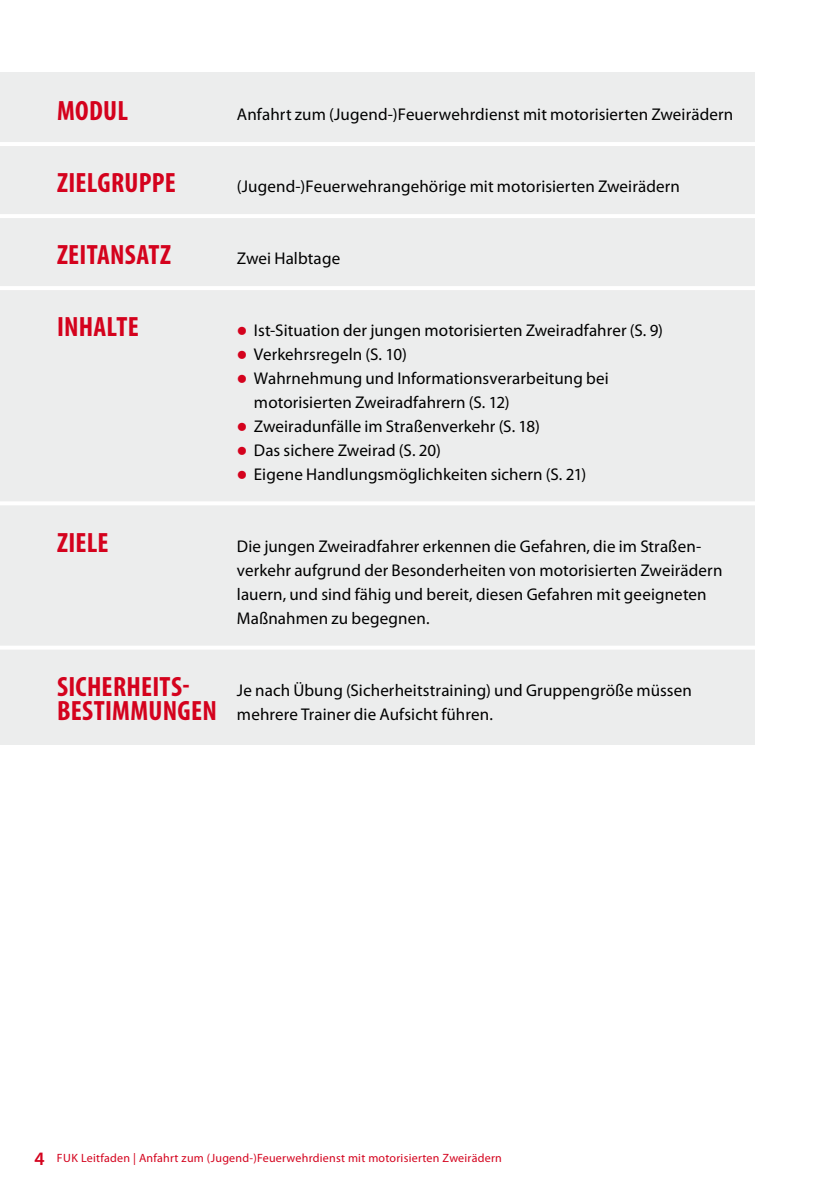
<style>
.page{position:relative;width:840px;height:1191px;background:#fff}
.page>*{position:absolute;margin:0;border:0;box-sizing:border-box;transform-origin:0 0}
.t1{font:700 condensed 28px/24px "Myriad Pro";letter-spacing:.01em;color:#d4021d}
.t2{font:17px/24px "Myriad Pro";letter-spacing:.005em;color:#000}
.t3{font:12px "Myriad Pro";letter-spacing:.02em;color:#d4021d}
.s1{font-weight:600;font-size:19px}
</style>
<div class="page">
<div style="left:0;top:72px;width:754px;height:672px;background:#eceded"></div>
<hr style="left:0;top:142px;width:839px;height:4px;background:#fff">
<hr style="left:0;top:214px;width:839px;height:4px;background:#fff">
<hr style="left:0;top:286px;width:839px;height:4px;background:#fff">
<hr style="left:0;top:501px;width:839px;height:4px;background:#fff">
<svg style="left:0;top:645px;width:755px;height:4px;fill:#fff"></svg>
<h1 class="t1" style="left:57px;top:99px;width:72px">MODUL</h1>
<h1 class="t1" style="left:57px;top:171px;width:120px">ZIELGRUPPE</h1>
<h1 class="t1" style="left:57px;top:243px;width:115px">ZEITANSATZ</h1>
<h1 class="t1" style="left:57px;top:315px;width:83px">INHALTE</h1>
<h1 class="t1" style="left:57px;top:531px;width:53px">ZIELE</h1>
<h1 class="t1" style="left:57px;top:675px;width:161px">SICHERHEITS-<br>BESTIMMUNGEN</h1>
<p class="t2" style="left:237px;top:102px;width:497px">Anfahrt zum (Jugend-)Feuerwehrdienst mit motorisierten Zweirädern</p>
<p class="t2" style="left:237px;top:174px;width:444px">(Jugend-)Feuerwehrangehörige mit motorisierten Zweirädern</p>
<p class="t2" style="left:237px;top:246px;width:105px">Zwei Halbtage</p>
<p class="t2" style="left:254px;top:318px;width:410px">Ist-Situation der jungen motorisierten Zweiradfahrer (S. 9)<br>Verkehrsregeln (S. 10)<br>Wahrnehmung und Informationsverarbeitung bei motorisierten Zweiradfahrern (S. 12)<br>Zweiradunfälle im Straßenverkehr (S. 18)<br>Das sichere Zweirad (S. 20)<br>Eigene Handlungsmöglichkeiten sichern (S. 21)</p>
<p class="t2" style="left:237px;top:534px;width:486px">Die jungen Zweiradfahrer erkennen die Gefahren, die im Straßen&shy;verkehr aufgrund der Besonderheiten von motorisierten Zweirädern lauern, und sind fähig und bereit, diesen Gefahren mit geeigneten Maßnahmen zu begegnen.</p>
<p class="t2" style="left:237px;top:678px;width:456px">Je nach Übung (Sicherheitstraining) und Gruppengröße müssen mehrere Trainer die Aufsicht führen.</p>
<p class="t3" style="left:35px;top:1150px;width:468px"><span class="s1">4</span> FUK Leitfaden | Anfahrt zum (Jugend-)Feuerwehrdienst mit motorisierten Zweirädern</p>
</div>
